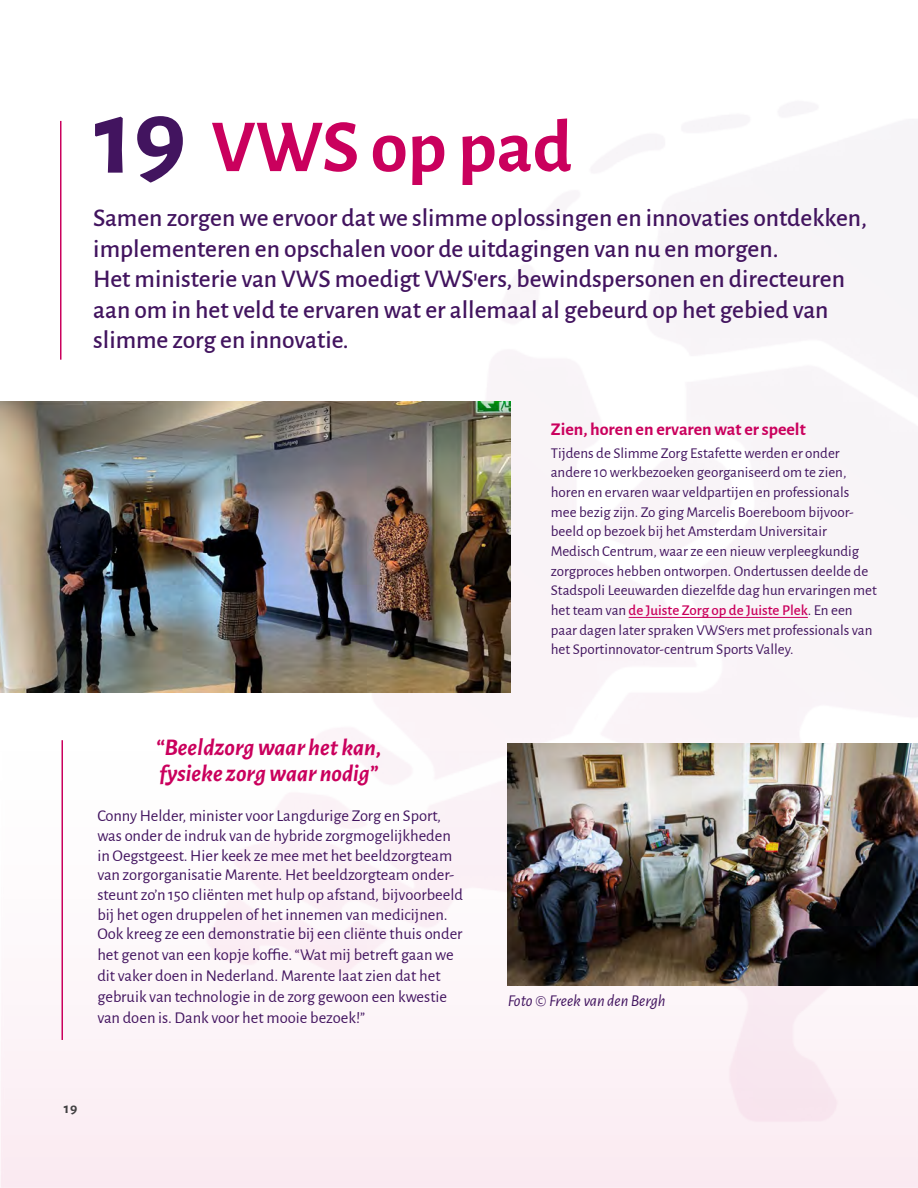
<style>
.page{position:relative;width:918px;height:1188px;background:#fff}
.page>*{position:absolute;margin:0;border:0;box-sizing:border-box;transform-origin:0 0}
.t1{font:700 109.5px "Alegreya Sans";color:#42145f}
.t2{font:700 75px "Alegreya Sans";color:#ca005d}
.t3{font:500 25.5px/30.6px "Alegreya Sans";color:#42145f}
.t4{font:italic 700 24px/25.5px "Alegreya Sans";color:#ca005d}
.t5{font:700 18px "Alegreya Sans";color:#ca005d}
.t6{font:16.5px/20.2px "Alegreya Sans";color:#42145f}
.t7{font:italic 16.5px "Alegreya Sans";color:#42145f}
.t8{font:15px/19.6px "Alegreya Sans";color:#42145f}
.t9{font:700 15px "Alegreya Sans";color:#414042}
.s1{font-weight:500;color:#ca005d}
</style>
<div class="page">
<div style="left:1px;top:616px;width:917px;height:572px;background:linear-gradient(to right,#fcf2f6,#fae9f0)"></div>
<img style="left:184px;top:104px;width:734px;height:1018px">
<hr style="left:60px;top:121px;width:2px;height:239px;background:#ca005d">
<img style="left:0;top:401px;width:511px;height:291px">
<hr style="left:62px;top:740px;width:1px;height:300px;background:#ca005d">
<hr style="left:629px;top:617px;width:179px;height:1px;background:#ca005d">
<img style="left:508px;top:744px;width:410px;height:242px">
<h1 class="t1" style="left:94px;top:57px;width:94px">19</h1>
<h2 class="t2" style="left:211px;top:92px;width:363px">VWS op pad</h2>
<p class="t3" style="left:93px;top:201px;width:775px">Samen zorgen we ervoor dat we slimme oplossingen en innovaties ontdekken, implementeren en opschalen voor de uitdagingen van nu en morgen.<br>Het ministerie van VWS moedigt VWS’ers, bewindspersonen en directeuren aan om in het veld te ervaren wat er allemaal al gebeurd op het gebied van slimme zorg en innovatie.</p>
<p class="t5" style="left:551px;top:416px;width:256px">Zien, horen en ervaren wat er speelt</p>
<h3 class="t4" style="left:156px;top:733px;width:227px">“Beeldzorg waar het kan, fysieke zorg waar nodig”</h3>
<p class="t6" style="left:97px;top:805px;width:367px">Conny Helder, minister voor Langdurige Zorg en Sport, was onder de indruk van de hybride zorgmogelijkheden in Oegstgeest. Hier keek ze mee met het beeldzorgteam van zorgorganisatie Marente. Het beeldzorgteam onder&shy;steunt zo’n 150 cliënten met hulp op afstand, bijvoorbeeld bij het ogen druppelen of het innemen van medicijnen.<br>Ook kreeg ze een demonstratie bij een cliënte thuis onder het genot van een kopje koffie. “Wat mij betreft gaan we dit vaker doen in Nederland. Marente laat zien dat het gebruik van technologie in de zorg gewoon een kwestie van doen is. Dank voor het mooie bezoek!”</p>
<p class="t8" style="left:551px;top:442px;width:328px">Tijdens de Slimme Zorg Estafette werden er onder andere 10 werkbezoeken georganiseerd om te zien, horen en ervaren waar veldpartijen en professionals mee bezig zijn. Zo ging Marcelis Boereboom bijvoor&shy;beeld op bezoek bij het Amsterdam Universitair Medisch Centrum, waar ze een nieuw verpleegkundig zorgproces hebben ontworpen. Ondertussen deelde de Stadspoli Leeuwarden diezelfde dag hun ervaringen met het team van <span class="s1">de Juiste Zorg op de Juiste Plek</span>. En een paar dagen later spraken VWS’ers met professionals van het Sportinnovator-centrum Sports Valley.</p>
<p class="t7" style="left:508px;top:989px;width:160px">Foto © Freek van den Bergh</p>
<p class="t9" style="left:64px;top:1097px;width:15px">19</p>
</div>
